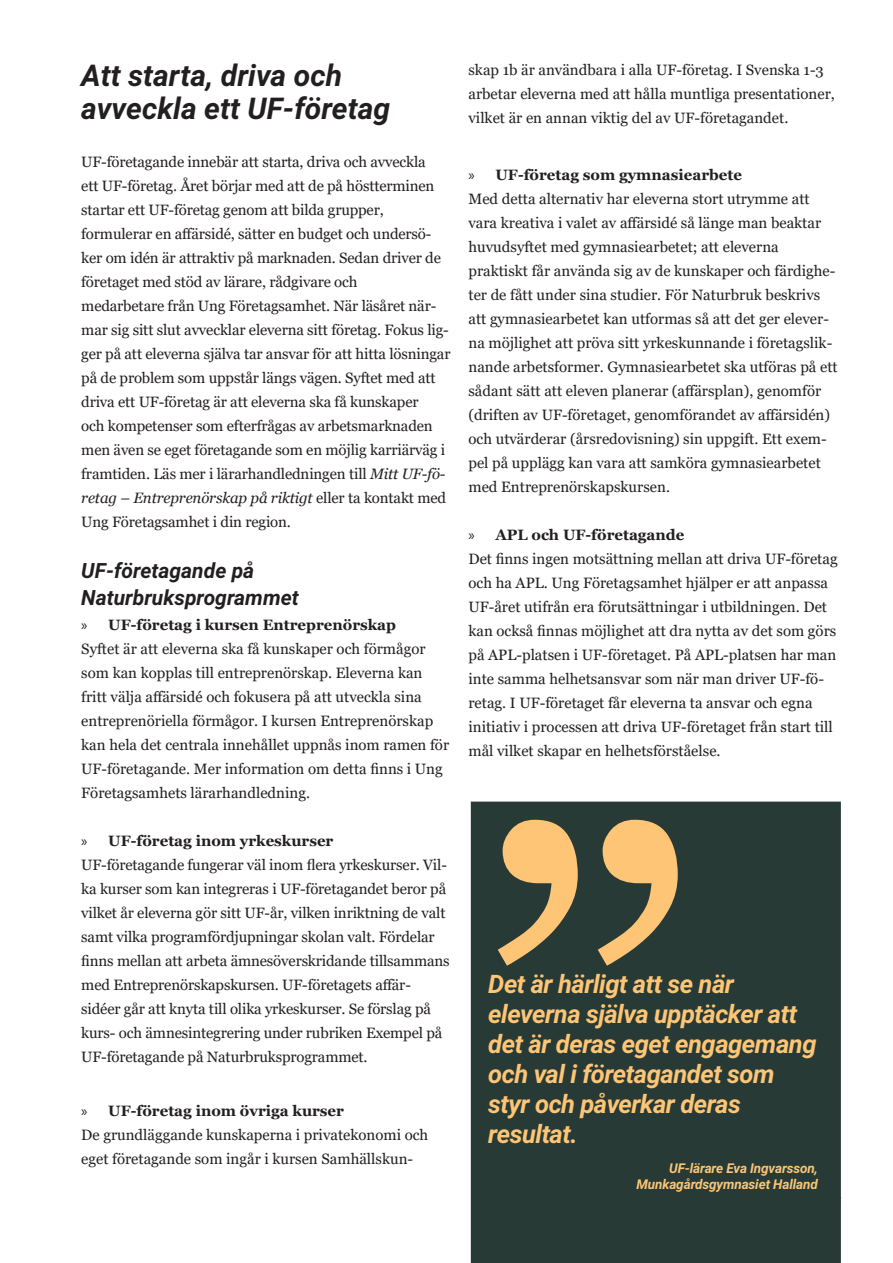
<style>
.page{position:relative;width:893px;height:1263px;background:#fff}
.page>*{position:absolute;margin:0;border:0;box-sizing:border-box;transform-origin:0 0}
.t1{font:553.35px "Georgia";color:#fdc575}
.t2{font:italic 700 30px "Roboto";color:#231f20}
.t3{font:italic 700 25.5px/30px "Roboto";letter-spacing:-.02em;color:#fdc575}
.t4{font:italic 700 21px "Roboto";color:#231f20}
.t5{font:15px/24px "Georgia";color:#231f20}
.t6{font:700 15px "Georgia";color:#231f20}
.t7{font:italic 700 13.5px/16.2px "Roboto";letter-spacing:-.01em;color:#fdc575;text-align:right}
.s1{font-style:italic}
.s2{font-family:"Myriad Pro";font-weight:400}
</style>
<div class="page">
<div style="left:471px;top:801px;width:370px;height:462px;background:#283a35"></div>
<p class="t2" style="left:81px;top:55px;width:262px">Att starta, driva och</p>
<p class="t2" style="left:81px;top:88px;width:311px">avveckla ett UF-företag</p>
<p class="t5" style="left:81px;top:150px;width:355px">UF-företagande innebär att starta, driva och avveckla ett UF-företag. Året börjar med att de på höstterminen startar ett UF-företag genom att bilda grupper,</p>
<p class="t5" style="left:81px;top:222px;width:361px">formulerar en affärsidé, sätter en budget och undersö&shy;ker om idén är attraktiv på marknaden. Sedan driver de företaget med stöd av lärare, rådgivare och</p>
<p class="t5" style="left:81px;top:294px;width:371px">medarbetare från Ung Företagsamhet. När läsåret när&shy;mar sig sitt slut avvecklar eleverna sitt företag. Fokus lig&shy;ger på att eleverna själva tar ansvar för att hitta lösningar på de problem som uppstår längs vägen. Syftet med att driva ett UF-företag är att eleverna ska få kunskaper<br>och kompetenser som efterfrågas av arbetsmarknaden men även se eget företagande som en möjlig karriärväg i framtiden. Läs mer i lärarhandledningen till <span class="s1">Mitt UF-fö&shy;retag – Entreprenörskap på riktigt</span> eller ta kontakt med Ung Företagsamhet i din region.</p>
<p class="t4" style="left:81px;top:556px;width:174px">UF-företagande på</p>
<p class="t4" style="left:81px;top:583px;width:219px">Naturbruksprogrammet</p>
<p class="t6" style="left:81px;top:615px;width:316px"><span class="s2">»</span> UF-företag i kursen Entreprenörskap</p>
<p class="t5" style="left:81px;top:637px;width:346px">Syftet är att eleverna ska få kunskaper och förmågor som kan kopplas till entreprenörskap. Eleverna kan fritt välja affärsidé och fokusera på att utveckla sina</p>
<p class="t5" style="left:81px;top:709px;width:369px">entreprenöriella förmågor. I kursen Entreprenörskap kan hela det centrala innehållet uppnås inom ramen för UF-företagande. Mer information om detta finns i Ung Företagsamhets lärarhandledning.</p>
<p class="t6" style="left:81px;top:831px;width:254px"><span class="s2">»</span> UF-företag inom yrkeskurser</p>
<p class="t5" style="left:81px;top:853px;width:370px">UF-företagande fungerar väl inom flera yrkeskurser. Vil&shy;ka kurser som kan integreras i UF-företagandet beror på vilket år eleverna gör sitt UF-år, vilken inriktning de valt samt vilka programfördjupningar skolan valt. Fördelar finns mellan att arbeta ämnesöverskridande tillsammans med Entreprenörskapskursen. UF-företagets affär&shy;sidéer går att knyta till olika yrkeskurser. Se förslag på kurs- och ämnesintegrering under rubriken Exempel på UF-företagande på Naturbruksprogrammet.</p>
<p class="t6" style="left:81px;top:1101px;width:264px"><span class="s2">»</span> UF-företag inom övriga kurser</p>
<p class="t5" style="left:81px;top:1123px;width:349px">De grundläggande kunskaperna i privatekonomi och eget företagande som ingår i kursen Samhällskun-</p>
<p class="t5" style="left:468px;top:58px;width:368px">skap 1b är användbara i alla UF-företag. I Svenska 1-3 arbetar eleverna med att hålla muntliga presentationer, vilket är en annan viktig del av UF-företagandet.</p>
<p class="t6" style="left:468px;top:165px;width:275px"><span class="s2">»</span> UF-företag som gymnasiearbete</p>
<p class="t5" style="left:468px;top:187px;width:354px">Med detta alternativ har eleverna stort utrymme att vara kreativa i valet av affärsidé så länge man beaktar huvudsyftet med gymnasiearbetet; att eleverna</p>
<p class="t5" style="left:468px;top:259px;width:371px">praktiskt får använda sig av de kunskaper och färdighe&shy;ter de fått under sina studier. För Naturbruk beskrivs att gymnasiearbetet kan utformas så att det ger elever&shy;na möjlighet att pröva sitt yrkeskunnande i företagslik&shy;nande arbetsformer. Gymnasiearbetet ska utföras på ett sådant sätt att eleven planerar (affärsplan), genomför (driften av UF-företaget, genomförandet av affärsidén) och utvärderar (årsredovisning) sin uppgift. Ett exem&shy;pel på upplägg kan vara att samköra gymnasiearbetet med Entreprenörskapskursen.</p>
<p class="t6" style="left:468px;top:525px;width:217px"><span class="s2">»</span> APL och UF-företagande</p>
<p class="t5" style="left:468px;top:547px;width:371px">Det finns ingen motsättning mellan att driva UF-företag och ha APL. Ung Företagsamhet hjälper er att anpassa UF-året utifrån era förutsättningar i utbildningen. Det kan också finnas möjlighet att dra nytta av det som görs på APL-platsen i UF-företaget. På APL-platsen har man inte samma helhetsansvar som när man driver UF-fö&shy;retag. I UF-företaget får eleverna ta ansvar och egna initiativ i processen att driva UF-företaget från start till mål vilket skapar en helhetsförståelse.</p>
<p class="t1" style="left:472px;top:707px;width:228px">”</p>
<p class="t3" style="left:488px;top:968px;width:330px">Det är härligt att se när eleverna själva upptäcker att det är deras eget engagemang och val i företagandet som styr och påverkar deras resultat.</p>
<p class="t7" style="left:636px;top:1159px;width:183px">UF-lärare Eva Ingvarsson,<br>Munkagårdsgymnasiet Halland</p>
</div>
